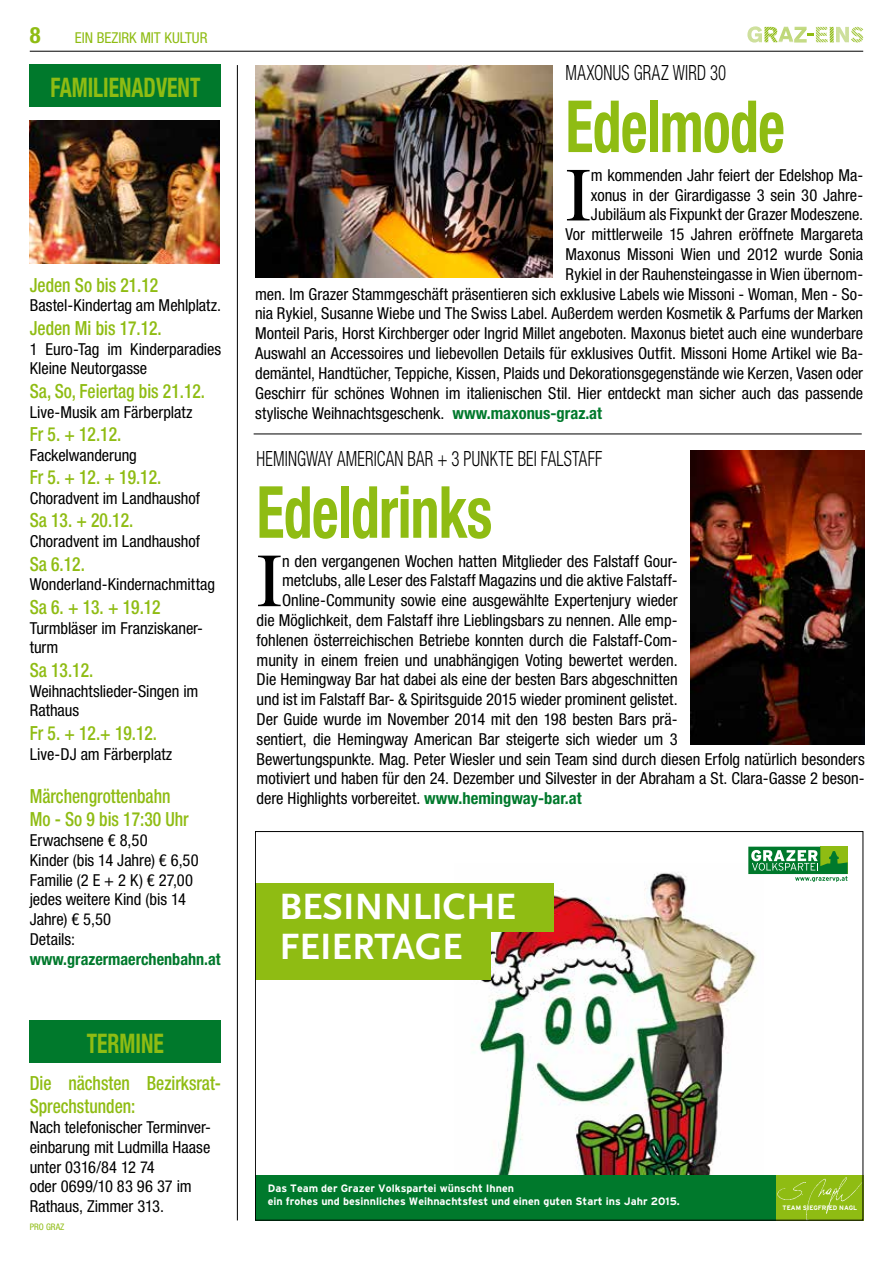
<style>
.page{position:relative;width:893px;height:1263px;background:#fff}
.page>*{position:absolute;margin:0;border:0;box-sizing:border-box;transform-origin:0 0}
.t1{font:76.35px "Times LT Std";color:#000}
.t2{font:700 condensed 72px "Helvetica Neue LT Std";letter-spacing:-.01em;color:#8fbc13;scale:.8 1}
.t3{font:700 38.25px/39.9px "Scala Sans";color:#fff}
.t4{font:700 condensed 27px "Helvetica Neue LT Std";color:#8fbc13;scale:.8 1}
.t5{font:700 condensed 22.5px "Helvetica Neue LT Std";color:#8fbc13}
.t6{font:300 condensed 21px "Helvetica Neue LT Std";letter-spacing:.01em;color:#000;scale:.8 1}
.t7{font:500 condensed 19.5px/23.4px "Helvetica Neue LT Std";color:#8fbc13;scale:.9 1}
.t8{font:condensed 16.5px/19.8px "Helvetica Neue LT Std";letter-spacing:-.005em;color:#000}
.t9{font:700 condensed 16.5px "Helvetica Neue LT Std";color:#00792c}
.t10{font:condensed 15px "Helvetica Neue LT Std";color:#8fbc13}
.t11{font:700 10.8px/12.9px "Interstate";color:#fff}
.t12{font:condensed 9px "Helvetica Neue LT Std";letter-spacing:.005em;color:#8fbc13}
.t13{font:700 6.45px "Interstate";color:#fff}
.s1{font-weight:700;color:#00792c}
</style>
<div class="page">
<hr style="left:30px;top:51px;width:833px;height:1px;background:#000">
<svg style="left:747px;top:26px;width:116px;height:17px"></svg>
<hr style="left:254px;top:434px;width:608px;height:1px;background:#000">
<div style="left:30px;top:1020px;width:191px;height:43px;background:#00792c"></div>
<div style="left:30px;top:64px;width:191px;height:42px;background:#00792c"></div>
<img style="left:30px;top:120px;width:190px;height:144px">
<hr style="left:237px;top:65px;width:1px;height:1155px;background:#000">
<img style="left:255px;top:65px;width:298px;height:212px">
<img style="left:690px;top:451px;width:175px;height:293px">
<div style="left:774px;top:1175px;width:89px;height:45px;background:#8fbc13"></div>
<img style="left:472px;top:873px;width:285px;height:302px">
<div style="left:255px;top:883px;width:299px;height:48px;background:#8fbc13"></div>
<div style="left:255px;top:931px;width:235px;height:49px;background:#8fbc13"></div>
<svg style="left:748px;top:847px;width:100px;height:35px"></svg>
<div style="left:255px;top:1175px;width:520px;height:45px;background:#00792c"></div>
<img style="left:777px;top:1178px;width:84px;height:40px">
<h3 class="t5" style="left:30px;top:21px;width:12px">8</h3>
<p class="t10" style="left:75px;top:29px;width:134px">EIN BEZIRK MIT KULTUR</p>
<h3 class="t4" style="left:50px;top:71px;width:189px">FAMILIENADVENT</h3>
<p class="t7" style="left:30px;top:273px;width:144px">Jeden So bis 21.12</p>
<p class="t8" style="left:30px;top:296px;width:193px">Bastel-Kindertag am Mehlplatz.</p>
<p class="t7" style="left:30px;top:316px;width:148px">Jeden Mi bis 17.12.</p>
<p class="t8" style="left:30px;top:339px;width:193px">1 Euro-Tag im Kinderparadies<br>Kleine Neutorgasse</p>
<p class="t7" style="left:30px;top:379px;width:196px">Sa, So, Feiertag bis 21.12.</p>
<p class="t8" style="left:30px;top:402px;width:164px">Live-Musik am Färberplatz</p>
<p class="t7" style="left:30px;top:422px;width:103px">Fr 5. + 12.12.</p>
<p class="t8" style="left:30px;top:445px;width:109px">Fackelwanderung</p>
<p class="t7" style="left:30px;top:465px;width:148px">Fr 5. + 12. + 19.12.</p>
<p class="t8" style="left:30px;top:488px;width:172px">Choradvent im Landhaushof</p>
<p class="t7" style="left:30px;top:509px;width:117px">Sa 13. + 20.12.</p>
<p class="t8" style="left:30px;top:531px;width:172px">Choradvent im Landhaushof</p>
<p class="t7" style="left:30px;top:552px;width:63px">Sa 6.12.</p>
<p class="t8" style="left:30px;top:575px;width:187px">Wonderland-Kindernachmittag</p>
<p class="t7" style="left:30px;top:595px;width:147px">Sa 6. + 13. + 19.12</p>
<p class="t8" style="left:30px;top:618px;width:175px">Turmbläser im Franziskaner&shy;turm</p>
<p class="t7" style="left:30px;top:658px;width:72px">Sa 13.12.</p>
<p class="t8" style="left:30px;top:681px;width:170px">Weihnachtslieder-Singen im<br>Rathaus</p>
<p class="t7" style="left:30px;top:721px;width:143px">Fr 5. + 12.+ 19.12.</p>
<p class="t8" style="left:30px;top:744px;width:144px">Live-DJ am Färberplatz</p>
<p class="t7" style="left:30px;top:784px;width:178px">Märchengrottenbahn<br>Mo - So 9 bis 17:30 Uhr</p>
<p class="t8" style="left:30px;top:830px;width:170px">Erwachsene € 8,50<br>Kinder (bis 14 Jahre) € 6,50<br>Familie (2 E + 2 K) € 27,00 jedes weitere Kind (bis 14<br>Jahre) € 5,50<br>Details:</p>
<p class="t9" style="left:30px;top:949px;width:192px">www.grazermaerchenbahn.at</p>
<h3 class="t4" style="left:87px;top:1027px;width:98px">TERMINE</h3>
<p class="t7" style="left:30px;top:1071px;width:214px">Die nächsten Bezirksrat-<br>Sprechstunden:</p>
<p class="t8" style="left:30px;top:1117px;width:183px">Nach telefonischer Terminver&shy;einbarung mit Ludmilla Haase unter 0316/84 12 74<br>oder 0699/10 83 96 37 im<br>Rathaus, Zimmer 313.</p>
<p class="t12" style="left:30px;top:1222px;width:36px">PRO GRAZ</p>
<p class="t6" style="left:566px;top:61px;width:202px">MAXONUS GRAZ WIRD 30</p>
<h2 class="t2" style="left:566px;top:83px;width:276px">Edelmode</h2>
<h1 class="t1" style="left:566px;top:152px;width:27px">I</h1>
<p class="t8" style="left:591px;top:165px;width:274px">m kommenden Jahr feiert der Edelshop Ma-</p>
<p class="t8" style="left:591px;top:185px;width:274px">xonus in der Girardigasse 3 sein 30 Jahre-</p>
<p class="t8" style="left:591px;top:205px;width:274px">Jubiläum als Fixpunkt der Grazer Modeszene.</p>
<p class="t8" style="left:566px;top:224px;width:299px">Vor mittlerweile 15 Jahren eröffnete Margareta</p>
<p class="t8" style="left:566px;top:244px;width:299px">Maxonus Missoni Wien und 2012 wurde Sonia</p>
<p class="t8" style="left:566px;top:264px;width:299px">Rykiel in der Rauhensteingasse in Wien übernom-</p>
<p class="t8" style="left:255px;top:284px;width:610px">men. Im Grazer Stammgeschäft präsentieren sich exklusive Labels wie Missoni - Woman, Men - So-</p>
<p class="t8" style="left:255px;top:304px;width:610px">nia Rykiel, Susanne Wiebe und The Swiss Label. Außerdem werden Kosmetik &amp; Parfums der Marken</p>
<p class="t8" style="left:255px;top:323px;width:610px">Monteil Paris, Horst Kirchberger oder Ingrid Millet angeboten. Maxonus bietet auch eine wunderbare</p>
<p class="t8" style="left:255px;top:343px;width:610px">Auswahl an Accessoires und liebevollen Details für exklusives Outfit. Missoni Home Artikel wie Ba-</p>
<p class="t8" style="left:255px;top:363px;width:609px">demäntel, Handtücher, Teppiche, Kissen, Plaids und Dekorationsgegenstände wie Kerzen, Vasen oder</p>
<p class="t8" style="left:255px;top:383px;width:610px">Geschirr für schönes Wohnen im italienischen Stil. Hier entdeckt man sicher auch das passende</p>
<p class="t8" style="left:255px;top:403px;width:348px">stylische Weihnachtsgeschenk. <span class="s1">www.maxonus-graz.at</span></p>
<p class="t6" style="left:257px;top:446px;width:433px">HEMINGWAY AMERICAN BAR + 3 PUNKTE BEI FALSTAFF</p>
<h2 class="t2" style="left:257px;top:469px;width:296px">Edeldrinks</h2>
<h1 class="t1" style="left:257px;top:538px;width:27px">I</h1>
<p class="t8" style="left:282px;top:551px;width:397px">n den vergangenen Wochen hatten Mitglieder des Falstaff Gour-</p>
<p class="t8" style="left:282px;top:570px;width:397px">metclubs, alle Leser des Falstaff Magazins und die aktive Falstaff-</p>
<p class="t8" style="left:282px;top:590px;width:397px">Online-Community sowie eine ausgewählte Expertenjury wieder</p>
<p class="t8" style="left:257px;top:610px;width:422px">die Möglichkeit, dem Falstaff ihre Lieblingsbars zu nennen. Alle emp-</p>
<p class="t8" style="left:257px;top:630px;width:422px">fohlenen österreichischen Betriebe konnten durch die Falstaff-Com-</p>
<p class="t8" style="left:257px;top:650px;width:422px">munity in einem freien und unabhängigen Voting bewertet werden.</p>
<p class="t8" style="left:257px;top:669px;width:422px">Die Hemingway Bar hat dabei als eine der besten Bars abgeschnitten</p>
<p class="t8" style="left:257px;top:689px;width:422px">und ist im Falstaff Bar- &amp; Spiritsguide 2015 wieder prominent gelistet.</p>
<p class="t8" style="left:257px;top:709px;width:422px">Der Guide wurde im November 2014 mit den 198 besten Bars prä-</p>
<p class="t8" style="left:257px;top:729px;width:422px">sentiert, die Hemingway American Bar steigerte sich wieder um 3</p>
<p class="t8" style="left:257px;top:749px;width:610px">Bewertungspunkte. Mag. Peter Wiesler und sein Team sind durch diesen Erfolg natürlich besonders</p>
<p class="t8" style="left:257px;top:768px;width:610px">motiviert und haben für den 24. Dezember und Silvester in der Abraham a St. Clara-Gasse 2 beson-</p>
<p class="t8" style="left:257px;top:788px;width:326px">dere Highlights vorbereitet. <span class="s1">www.hemingway-bar.at</span></p>
<h3 class="t3" style="left:279px;top:888px;width:238px">BESINNLICHE<br>FEIERTAGE</h3>
<p class="t11" style="left:268px;top:1182px;width:413px">Das Team der Grazer Volkspartei wünscht Ihnen<br>ein frohes und besinnliches Weihnachtsfest und einen guten Start ins Jahr 2015.</p>
<p class="t13" style="left:783px;top:1204px;width:76px">TEAM SIEGFRIED NAGL</p>
</div>
